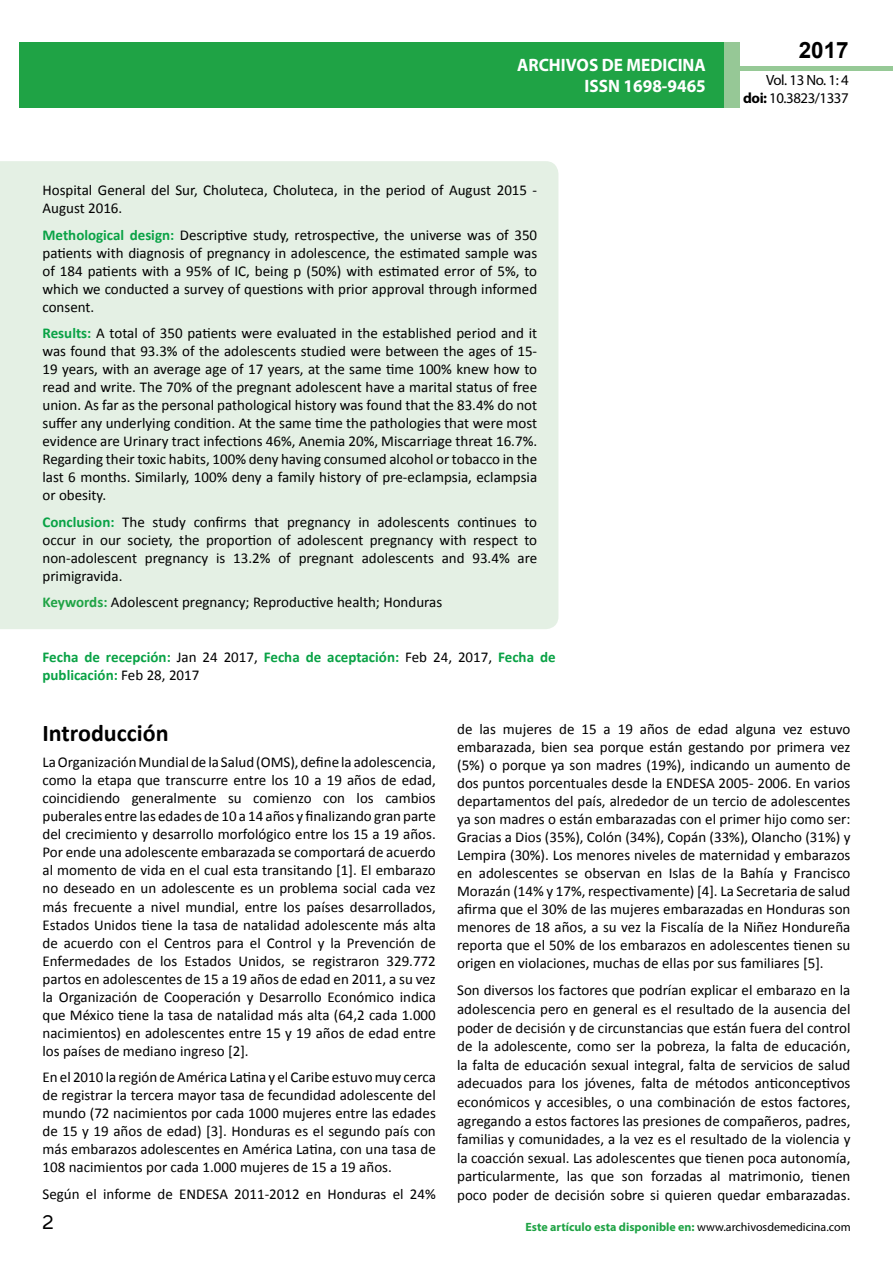
<style>
.page{position:relative;width:893px;height:1263px;background:#fff}
.page>*{position:absolute;margin:0;border:0;box-sizing:border-box;transform-origin:0 0}
.t1{font:25.5px "Tunga";color:#000}
.t2{font:700 24px "Calibri";color:#000}
.t3{font:700 22.5px "Arial";color:#000}
.t4{font:700 18px/21.6px "Myriad Pro";color:#fff;text-align:right;scale:.96 1}
.t5{font:15px/18px "Calibri";color:#000;text-align:justify}
.t6{font:700 15px/18.8px "Calibri";color:#09a245}
.t7{font:14.85px/17.9px "Myriad Pro";letter-spacing:-.03em;color:#000;text-align:right}
.t8{font:700 12px "Myriad Pro";color:#1fa345}
.s1{font-weight:700;color:#09a245}
.s2{font-weight:700;color:#1fa345}
.s3{font-weight:400;color:#000}
.s4{font-weight:700}
.s5{color:#1da34a}
</style>
<div class="page">
<div style="left:722px;top:66px;width:171px;height:5px;background:#96c996"></div>
<div style="left:19px;top:42px;width:706px;height:66px;background:#1fa345"></div>
<div style="left:725px;top:42px;width:15px;height:66px;background:#96c896"></div>
<div style="left:0;top:161px;width:558px;height:468px;background:#e4f0e4"></div>
<p class="t4" style="left:517px;top:53px;width:198px">ARCHIVOS DE MEDICINA<br>ISSN 1698-9465</p>
<p class="t5" style="left:43px;top:181px;width:496px">Hospital General del Sur, Choluteca, Choluteca, in the period of August 2015 -<br>August 2016.</p>
<p class="t5" style="left:43px;top:226px;width:496px"><span class="s1">Methological design:</span> Descriptive study, retrospective, the universe was of 350 patients with diagnosis of pregnancy in adolescence, the estimated sample was of 184 patients with a 95% of IC, being p (50%) with estimated error of 5%, to which we conducted a survey of questions with prior approval through informed consent.</p>
<p class="t5" style="left:43px;top:324px;width:496px"><span class="s1">Results:</span> A total of 350 patients were evaluated in the established period and it was found that 93.3% of the adolescents studied were between the ages of 15- 19 years, with an average age of 17 years, at the same time 100% knew how to read and write. The 70% of the pregnant adolescent have a marital status of free union. As far as the personal pathological history was found that the 83.4% do not suffer any underlying condition. At the same time the pathologies that were most evidence are Urinary tract infections 46%, Anemia 20%, Miscarriage threat 16.7%.<br>Regarding their toxic habits, 100% deny having consumed alcohol or tobacco in the last 6 months. Similarly, 100% deny a family history of pre-eclampsia, eclampsia or obesity.</p>
<p class="t5" style="left:43px;top:513px;width:496px"><span class="s1">Conclusion:</span> The study confirms that pregnancy in adolescents continues to occur in our society, the proportion of adolescent pregnancy with respect to non-adolescent pregnancy is 13.2% of pregnant adolescents and 93.4% are primigravida.</p>
<p class="t5" style="left:43px;top:593px;width:401px"><span class="s2">Keywords:</span> Adolescent pregnancy; Reproductive health; Honduras</p>
<p class="t6" style="left:43px;top:647px;width:515px">Fecha de recepción: <span class="s3">Jan 24 2017,</span> Fecha de aceptación: <span class="s3">Feb 24, 2017,</span> Fecha de publicación: <span class="s3">Feb 28, 2017</span></p>
<h3 class="t3" style="left:799px;top:35px;width:52px">2017</h3>
<p class="t7" style="left:743px;top:71px;width:107px">Vol. 13 No. 1: 4 <span class="s4">doi:</span> 10.3823/1337</p>
<h2 class="t2" style="left:43px;top:718px;width:128px">Introducción</h2>
<p class="t5" style="left:43px;top:753px;width:395px">La Organización Mundial de la Salud (OMS), define la adolescencia, como la etapa que transcurre entre los 10 a 19 años de edad, coincidiendo generalmente su comienzo con los cambios puberales entre las edades de 10 a 14 años y finalizando gran parte del crecimiento y desarrollo morfológico entre los 15 a 19 años.<br>Por ende una adolescente embarazada se comportará de acuerdo al momento de vida en el cual esta transitando [1]. El embarazo no deseado en un adolescente es un problema social cada vez más frecuente a nivel mundial, entre los países desarrollados, Estados Unidos tiene la tasa de natalidad adolescente más alta de acuerdo con el Centros para el Control y la Prevención de Enfermedades de los Estados Unidos, se registraron 329.772 partos en adolescentes de 15 a 19 años de edad en 2011, a su vez la Organización de Cooperación y Desarrollo Económico indica que México tiene la tasa de natalidad más alta (64,2 cada 1.000 nacimientos) en adolescentes entre 15 y 19 años de edad entre los países de mediano ingreso [2].</p>
<p class="t5" style="left:43px;top:1068px;width:395px">En el 2010 la región de América Latina y el Caribe estuvo muy cerca de registrar la tercera mayor tasa de fecundidad adolescente del mundo (72 nacimientos por cada 1000 mujeres entre las edades de 15 y 19 años de edad) [3]. Honduras es el segundo país con más embarazos adolescentes en América Latina, con una tasa de 108 nacimientos por cada 1.000 mujeres de 15 a 19 años.</p>
<p class="t5" style="left:43px;top:1184px;width:395px">Según el informe de ENDESA 2011-2012 en Honduras el 24%</p>
<p class="t5" style="left:457px;top:720px;width:395px">de las mujeres de 15 a 19 años de edad alguna vez estuvo embarazada, bien sea porque están gestando por primera vez (5%) o porque ya son madres (19%), indicando un aumento de dos puntos porcentuales desde la ENDESA 2005- 2006. En varios departamentos del país, alrededor de un tercio de adolescentes ya son madres o están embarazadas con el primer hijo como ser:<br>Gracias a Dios (35%), Colón (34%), Copán (33%), Olancho (31%) y Lempira (30%). Los menores niveles de maternidad y embarazos en adolescentes se observan en Islas de la Bahía y Francisco Morazán (14% y 17%, respectivamente) [4]. La Secretaria de salud afirma que el 30% de las mujeres embarazadas en Honduras son menores de 18 años, a su vez la Fiscalía de la Niñez Hondureña reporta que el 50% de los embarazos en adolescentes tienen su origen en violaciones, muchas de ellas por sus familiares [5].</p>
<p class="t5" style="left:457px;top:981px;width:395px;line-height:18.6px">Son diversos los factores que podrían explicar el embarazo en la adolescencia pero en general es el resultado de la ausencia del poder de decisión y de circunstancias que están fuera del control de la adolescente, como ser la pobreza, la falta de educación, la falta de educación sexual integral, falta de servicios de salud adecuados para los jóvenes, falta de métodos anticonceptivos económicos y accesibles, o una combinación de estos factores, agregando a estos factores las presiones de compañeros, padres, familias y comunidades, a la vez es el resultado de la violencia y la coacción sexual. Las adolescentes que tienen poca autonomía, particularmente, las que son forzadas al matrimonio, tienen poco poder de decisión sobre si quieren quedar embarazadas.</p>
<h1 class="t1" style="left:42px;top:1205px;width:13px">2</h1>
<p class="t8" style="left:525px;top:1219px;width:327px">Este artículo esta disp<span class="s5">oni</span>ble en: <span class="s3">www.archivosdemedicina.com</span></p>
</div>
